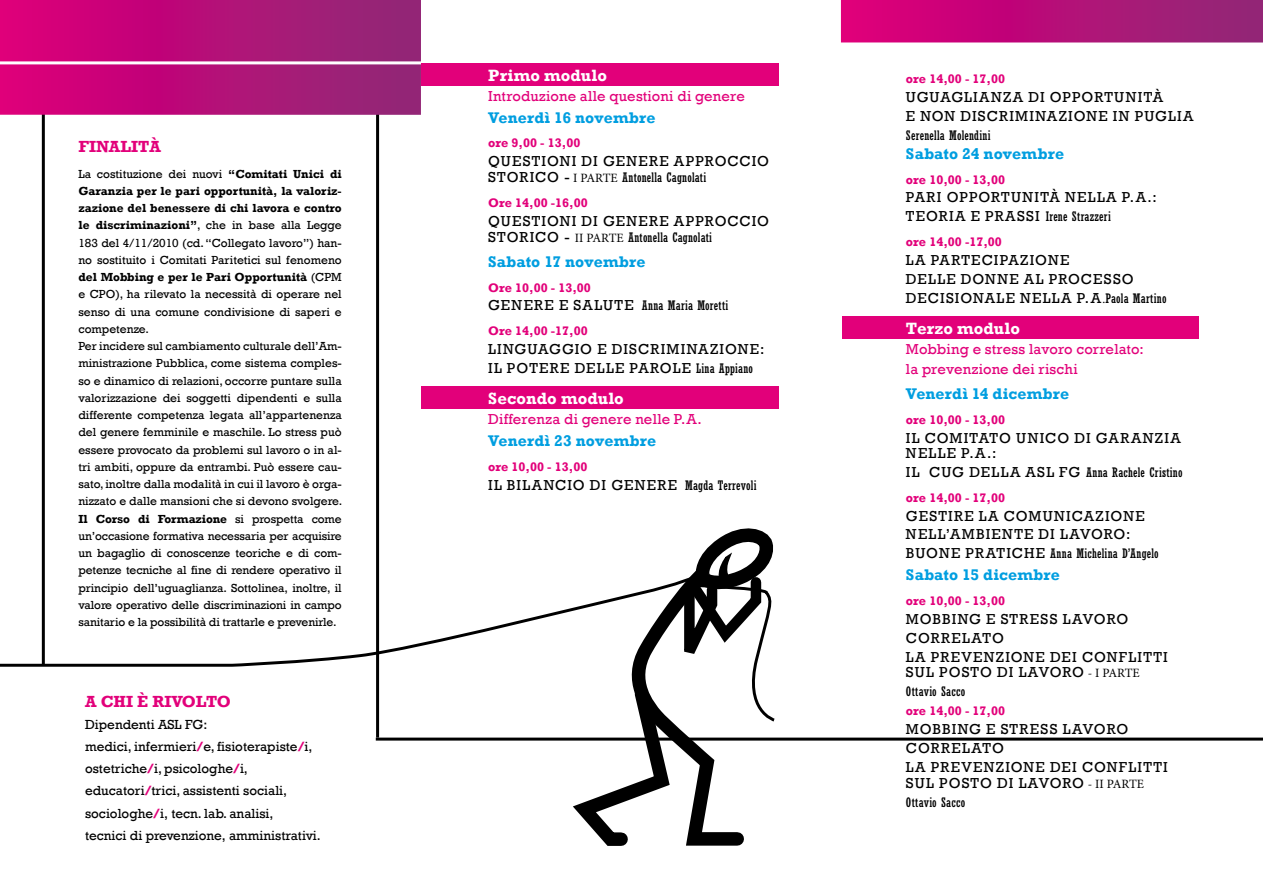
<style>
.page{position:relative;width:1263px;height:893px;background:#fff}
.page>*{position:absolute;margin:0;border:0;box-sizing:border-box;transform-origin:0 0}
.t1{font:700 16.8px "Rockwell";letter-spacing:.005em;color:#fff}
.t2{font:700 16.5px "Rockwell";color:#e2007a}
.t3{font:700 15.9px "Rockwell";letter-spacing:.01em;color:#009ee0}
.t4{font:14.85px/18.9px "Rockwell";letter-spacing:.08em;color:#000}
.t5{font:14.85px/20.1px "Rockwell";letter-spacing:.01em;color:#e2007a}
.t6{font:13.5px/22.2px "Rockwell";color:#000}
.t7{font:condensed 13.05px "Rockwell";letter-spacing:.015em;color:#000}
.t8{font:700 12.75px "Rockwell";color:#e2007a}
.t9{font:12px/17.2px "Rockwell";color:#000}
.s1{font-weight:700}
.s2{font-weight:700;color:#e2007a}
.s3{font-stretch:normal;font-size:14.85px}
.s4{font-family:"Minion Pro";font-stretch:normal;font-size:12.75px}
.s5{font-stretch:condensed;font-size:13.05px}
.s6{font-family:"Minion Pro";font-size:12.75px}
</style>
<div class="page">
<svg style="left:0;top:573px;width:561px;height:95px"></svg>
<hr style="left:42px;top:107px;width:3px;height:558px;background:#000">
<hr style="left:376px;top:107px;width:3px;height:631px;background:#000">
<div style="left:421px;top:63px;width:357px;height:23px;background:#e2007a"></div>
<div style="left:421px;top:386px;width:357px;height:23px;background:#e2007a"></div>
<div style="left:842px;top:316px;width:357px;height:23px;background:#e2007a"></div>
<div style="left:0;top:0;width:421px;height:115px;background:linear-gradient(to right,#df007b,#8e2a77)"></div>
<hr style="left:0;top:61px;width:421px;height:3px;background:#fff">
<div style="left:841px;top:0;width:422px;height:43px;background:linear-gradient(to right,#e1007a,#8f2776)"></div>
<hr style="left:376px;top:738px;width:887px;height:3px;background:#000">
<svg style="left:561px;top:528px;width:224px;height:318px"></svg>
<h2 class="t2" style="left:78px;top:136px;width:84px">FINALITÀ</h2>
<p class="t9" style="left:78px;top:165px;width:265px">La costituzione dei nuovi <span class="s1">“Comitati Unici di Garanzia per le pari opportunità, la valoriz&shy;zazione del benessere di chi lavora e contro le discriminazioni”</span>, che in base alla Legge 183 del 4/11/2010 (cd. “Collegato lavoro”) han&shy;no sostituito i Comitati Paritetici sul fenomeno <span class="s1">del Mobbing e per le Pari Opportunità</span> (CPM e CPO), ha rilevato la necessità di operare nel senso di una comune condivisione di saperi e competenze.<br>Per incidere sul cambiamento culturale dell’Am&shy;ministrazione Pubblica, come sistema comples&shy;so e dinamico di relazioni, occorre puntare sulla valorizzazione dei soggetti dipendenti e sulla differente competenza legata all’appartenenza del genere femminile e maschile. Lo stress può essere provocato da problemi sul lavoro o in al&shy;tri ambiti, oppure da entrambi. Può essere cau&shy;sato, inoltre dalla modalità in cui il lavoro è orga&shy;nizzato e dalle mansioni che si devono svolgere.<br><span class="s1">Il Corso di Formazione</span> si prospetta come un’occasione formativa necessaria per acquisire un bagaglio di conoscenze teoriche e di com&shy;petenze tecniche al fine di rendere operativo il principio dell’uguaglianza. Sottolinea, inoltre, il valore operativo delle discriminazioni in campo sanitario e la possibilità di trattarle e prevenirle.</p>
<h2 class="t2" style="left:85px;top:691px;width:147px">A CHI È RIVOLTO</h2>
<p class="t6" style="left:85px;top:714px;width:237px">Dipendenti ASL FG:<br>medici, infermieri<span class="s2">/</span>e, fisioterapiste<span class="s2">/</span>i, ostetriche<span class="s2">/</span>i, psicologhe<span class="s2">/</span>i, educatori<span class="s2">/</span>trici, assistenti sociali, sociologhe<span class="s2">/</span>i, tecn. lab. analisi,<br>tecnici di prevenzione, amministrativi.</p>
<h1 class="t1" style="left:488px;top:65px;width:120px">Primo modulo</h1>
<p class="t5" style="left:488px;top:86px;width:258px">Introduzione alle questioni di genere</p>
<h3 class="t3" style="left:488px;top:108px;width:169px">Venerdì 16 novembre</h3>
<p class="t8" style="left:488px;top:135px;width:94px">ore 9,00 - 13,00</p>
<p class="t4" style="left:488px;top:152px;width:282px">QUESTIONI DI GENERE APPROCCIO</p>
<p class="t7" style="left:488px;top:170px;width:220px"><span class="s3">STORICO -</span> <span class="s4">I PARTE</span> Antonella Cagnolati</p>
<p class="t8" style="left:488px;top:195px;width:101px">Ore 14,00 -16,00</p>
<p class="t4" style="left:488px;top:212px;width:282px">QUESTIONI DI GENERE APPROCCIO</p>
<p class="t7" style="left:488px;top:230px;width:225px"><span class="s3">STORICO -</span> <span class="s4">II PARTE</span> Antonella Cagnolati</p>
<h3 class="t3" style="left:488px;top:252px;width:159px">Sabato 17 novembre</h3>
<p class="t8" style="left:488px;top:279px;width:104px">Ore 10,00 - 13,00</p>
<p class="t7" style="left:488px;top:298px;width:242px"><span class="s3">GENERE E SALUTE</span> Anna Maria Moretti</p>
<p class="t8" style="left:488px;top:323px;width:101px">Ore 14,00 -17,00</p>
<p class="t4" style="left:488px;top:340px;width:278px">LINGUAGGIO E DISCRIMINAZIONE:<br>IL POTERE DELLE PAROLE <span class="s5">Lina Appiano</span></p>
<h1 class="t1" style="left:488px;top:388px;width:137px">Secondo modulo</h1>
<p class="t5" style="left:488px;top:409px;width:215px">Differenza di genere nelle P.A.</p>
<h3 class="t3" style="left:488px;top:431px;width:170px">Venerdì 23 novembre</h3>
<p class="t8" style="left:488px;top:459px;width:101px">ore 10,00 - 13,00</p>
<p class="t4" style="left:488px;top:475px;width:270px">IL BILANCIO DI GENERE <span class="s5">Magda Terrevoli</span></p>
<p class="t8" style="left:906px;top:71px;width:101px">ore 14,00 - 17,00</p>
<p class="t4" style="left:906px;top:88px;width:289px">UGUAGLIANZA DI OPPORTUNITÀ<br>E NON DISCRIMINAZIONE IN PUGLIA</p>
<p class="t7" style="left:906px;top:128px;width:86px">Serenella Molendini</p>
<h3 class="t3" style="left:906px;top:144px;width:160px">Sabato 24 novembre</h3>
<p class="t8" style="left:906px;top:172px;width:101px">ore 10,00 - 13,00</p>
<p class="t4" style="left:906px;top:188px;width:252px">PARI OPPORTUNITÀ NELLA P.A.:</p>
<p class="t7" style="left:906px;top:209px;width:206px"><span class="s3">TEORIA E PRASSI</span> Irene Strazzeri</p>
<p class="t8" style="left:906px;top:234px;width:98px">ore 14,00 -17,00</p>
<p class="t4" style="left:906px;top:251px;width:262px">LA PARTECIPAZIONE<br>DELLE DONNE AL PROCESSO<br>DECISIONALE NELLA P.A<span class="s6">.</span><span class="s5">Paola Martino</span></p>
<h1 class="t1" style="left:906px;top:318px;width:116px">Terzo modulo</h1>
<p class="t5" style="left:906px;top:339px;width:239px">Mobbing e stress lavoro correlato: la prevenzione dei rischi</p>
<h3 class="t3" style="left:906px;top:384px;width:165px">Venerdì 14 dicembre</h3>
<p class="t8" style="left:906px;top:412px;width:101px">ore 10,00 - 13,00</p>
<p class="t4" style="left:906px;top:430px;width:276px;line-height:15.9px">IL COMITATO UNICO DI GARANZIA<br>NELLE P.A.:</p>
<p class="t7" style="left:906px;top:465px;width:278px"><span class="s3">IL CUG DELLA ASL FG</span> Anna Rachele Cristino</p>
<p class="t8" style="left:906px;top:490px;width:101px">ore 14,00 - 17,00</p>
<p class="t4" style="left:906px;top:506px;width:240px">GESTIRE LA COMUNICAZIONE<br>NELL’AMBIENTE DI LAVORO:</p>
<p class="t7" style="left:906px;top:546px;width:254px"><span class="s3">BUONE PRATICHE</span> Anna Michelina D’Angelo</p>
<h3 class="t3" style="left:906px;top:565px;width:156px">Sabato 15 dicembre</h3>
<p class="t8" style="left:906px;top:593px;width:101px">ore 10,00 - 13,00</p>
<p class="t4" style="left:906px;top:610px;width:263px">MOBBING E STRESS LAVORO<br>CORRELATO<br>LA PREVENZIONE DEI CONFLITTI</p>
<p class="t4" style="left:906px;top:663px;width:235px">SUL POSTO DI LAVORO <span class="s6">- I PARTE</span></p>
<p class="t7" style="left:906px;top:684px;width:61px">Ottavio Sacco</p>
<p class="t8" style="left:906px;top:703px;width:101px">ore 14,00 - 17,00</p>
<p class="t4" style="left:906px;top:720px;width:263px">MOBBING E STRESS LAVORO<br>CORRELATO<br>LA PREVENZIONE DEI CONFLITTI</p>
<p class="t4" style="left:906px;top:773px;width:240px">SUL POSTO DI LAVORO <span class="s6">- II PARTE</span></p>
<p class="t7" style="left:906px;top:794px;width:61px">Ottavio Sacco</p>
</div>
